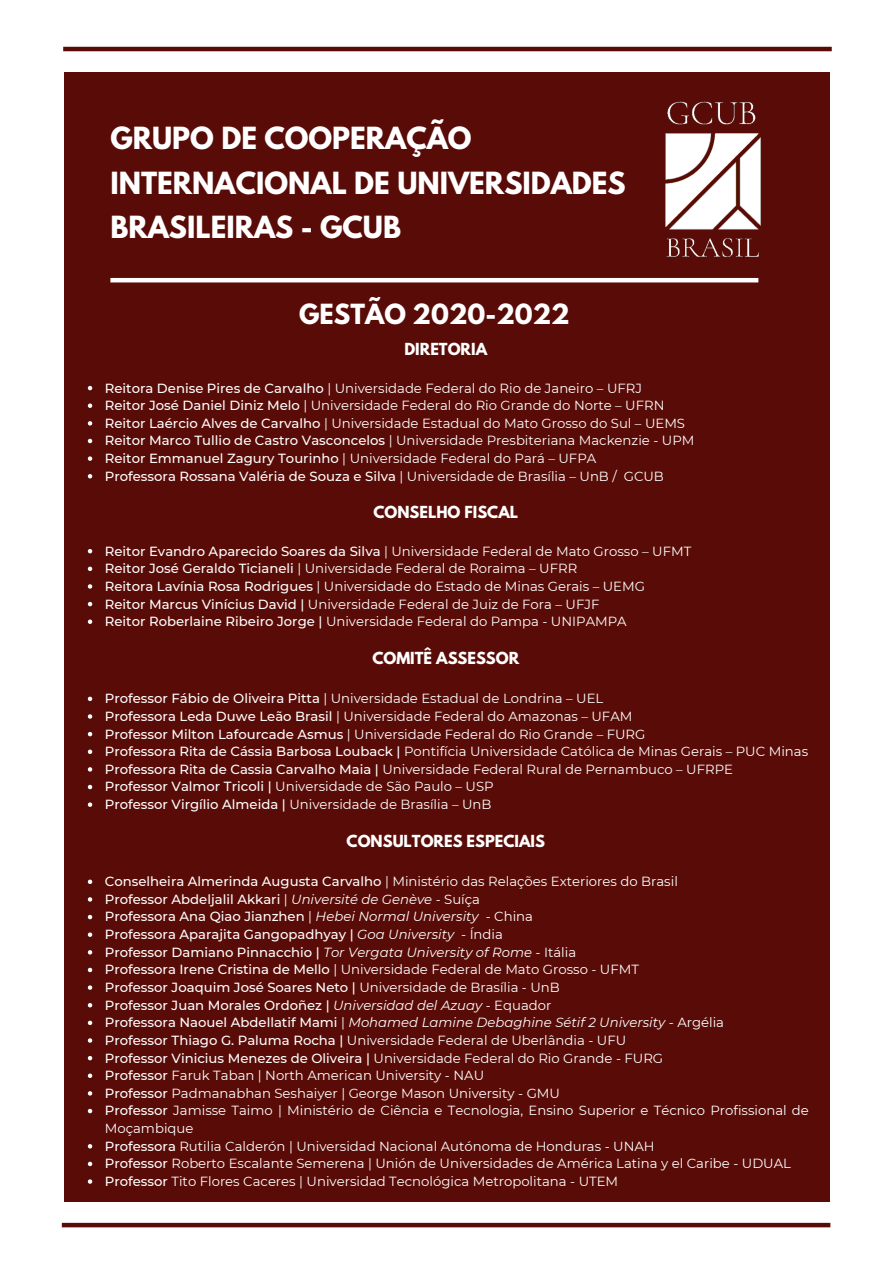
<style>
.page{position:relative;width:894px;height:1264px;background:#fff}
.page>*{position:absolute;margin:0;border:0;box-sizing:border-box;transform-origin:0 0}
.t1{font:700 27px/44.5px "League Spartan";color:#fff}
.t2{font:700 24.6px "League Spartan";color:#fff}
.t3{font:700 14.7px "League Spartan";color:#fff}
.t4{font:13.2px/17.5px "Montserrat";color:#fff}
.t5{font:500 13.2px "Montserrat";color:#fff}
.t6{font:italic 13.2px "Montserrat";color:#fff}
.s1{font-weight:500}
.s2{font-weight:400}
.s3{font-weight:400;font-style:italic}
.s4{font-weight:500;font-style:normal}
.s5{font-style:normal}
</style>
<div class="page">
<div style="left:62px;top:1222px;width:768px;height:5px;background:#590c07"></div>
<div style="left:65px;top:72px;width:764px;height:1129px;background:#590c07"></div>
<hr style="left:63px;top:47px;width:768px;height:4px;background:#590c07">
<img style="left:665px;top:101px;width:96px;height:157px">
<svg style="left:88px;top:386px;width:4px;height:4px"></svg>
<svg style="left:88px;top:403px;width:4px;height:5px"></svg>
<svg style="left:88px;top:421px;width:4px;height:4px"></svg>
<svg style="left:88px;top:439px;width:4px;height:4px"></svg>
<svg style="left:88px;top:456px;width:4px;height:5px"></svg>
<svg style="left:88px;top:474px;width:4px;height:4px"></svg>
<svg style="left:88px;top:549px;width:4px;height:4px"></svg>
<svg style="left:88px;top:566px;width:4px;height:5px"></svg>
<svg style="left:88px;top:584px;width:4px;height:4px"></svg>
<svg style="left:88px;top:602px;width:4px;height:4px"></svg>
<svg style="left:88px;top:619px;width:4px;height:5px"></svg>
<svg style="left:88px;top:696px;width:4px;height:5px"></svg>
<svg style="left:88px;top:714px;width:4px;height:4px"></svg>
<svg style="left:88px;top:732px;width:4px;height:4px"></svg>
<svg style="left:88px;top:749px;width:4px;height:5px"></svg>
<svg style="left:88px;top:767px;width:4px;height:4px"></svg>
<svg style="left:88px;top:784px;width:4px;height:5px"></svg>
<svg style="left:88px;top:802px;width:4px;height:4px"></svg>
<svg style="left:88px;top:879px;width:4px;height:5px"></svg>
<svg style="left:88px;top:897px;width:4px;height:4px"></svg>
<svg style="left:88px;top:914px;width:4px;height:5px"></svg>
<svg style="left:88px;top:932px;width:4px;height:4px"></svg>
<svg style="left:88px;top:950px;width:4px;height:4px"></svg>
<svg style="left:88px;top:967px;width:4px;height:5px"></svg>
<svg style="left:88px;top:985px;width:4px;height:4px"></svg>
<svg style="left:88px;top:1003px;width:4px;height:4px"></svg>
<svg style="left:88px;top:1020px;width:4px;height:5px"></svg>
<svg style="left:88px;top:1038px;width:4px;height:4px"></svg>
<svg style="left:88px;top:1056px;width:4px;height:4px"></svg>
<svg style="left:88px;top:1073px;width:4px;height:4px"></svg>
<svg style="left:88px;top:1091px;width:4px;height:4px"></svg>
<svg style="left:88px;top:1108px;width:4px;height:5px"></svg>
<svg style="left:88px;top:1144px;width:4px;height:4px"></svg>
<svg style="left:88px;top:1161px;width:4px;height:5px"></svg>
<svg style="left:88px;top:1179px;width:4px;height:4px"></svg>
<hr style="left:110px;top:278px;width:648px;height:4px;background:#fff">
<p class="t1" style="left:110px;top:119px;width:516px">GRUPO DE COOPERAÇÃO<br>INTERNACIONAL DE UNIVERSIDADES<br>BRASILEIRAS - GCUB</p>
<p class="t2" style="left:299px;top:302px;width:272px">GESTÃO 2020-2022</p>
<p class="t3" style="left:404px;top:342px;width:84px">DIRETORIA</p>
<p class="t4" style="left:105px;top:379px;width:538px"><span class="s1">Reitora Denise Pires de Carvalho</span> | Universidade Federal do Rio de Janeiro – UFRJ</p>
<p class="t4" style="left:105px;top:396px;width:561px"><span class="s1">Reitor José Daniel Diniz Melo</span> | Universidade Federal do Rio Grande do Norte – UFRN</p>
<p class="t4" style="left:105px;top:414px;width:581px"><span class="s1">Reitor Laércio Alves de Carvalho</span> | Universidade Estadual do Mato Grosso do Sul – UEMS</p>
<p class="t4" style="left:105px;top:432px;width:591px"><span class="s1">Reitor Marco Tullio de Castro Vasconcelos</span> | Universidade Presbiteriana Mackenzie - UPM</p>
<p class="t4" style="left:105px;top:449px;width:493px"><span class="s1">Reitor Emmanuel Zagury Tourinho</span> | Universidade Federal do Pará – UFPA</p>
<p class="t5" style="left:105px;top:468px;width:560px">Professora Rossana Valéria de Souza e Silva <span class="s2">| Universidade de Brasília – UnB / GCUB</span></p>
<p class="t3" style="left:373px;top:505px;width:146px">CONSELHO FISCAL</p>
<p class="t4" style="left:105px;top:542px;width:587px"><span class="s1">Reitor Evandro Aparecido Soares da Silva</span> | Universidade Federal de Mato Grosso – UFMT</p>
<p class="t4" style="left:105px;top:559px;width:474px"><span class="s1">Reitor José Geraldo Ticianeli</span> | Universidade Federal de Roraima – UFRR</p>
<p class="t4" style="left:105px;top:577px;width:541px"><span class="s1">Reitora Lavínia Rosa Rodrigues</span> | Universidade do Estado de Minas Gerais – UEMG</p>
<p class="t4" style="left:105px;top:595px;width:496px"><span class="s1">Reitor Marcus Vinícius David |</span> Universidade Federal de Juiz de Fora – UFJF</p>
<p class="t4" style="left:105px;top:612px;width:523px"><span class="s1">Reitor Roberlaine Ribeiro Jorge |</span> Universidade Federal do Pampa - UNIPAMPA</p>
<p class="t3" style="left:372px;top:650px;width:148px">COMITÊ ASSESSOR</p>
<p class="t4" style="left:105px;top:689px;width:500px"><span class="s1">Professor Fábio de Oliveira Pitta</span> | Universidade Estadual de Londrina – UEL</p>
<p class="t4" style="left:105px;top:707px;width:529px"><span class="s1">Professora Leda Duwe Leão Brasil</span> | Universidade Federal do Amazonas – UFAM</p>
<p class="t4" style="left:105px;top:725px;width:542px"><span class="s1">Professor Milton Lafourcade Asmus</span> | Universidade Federal do Rio Grande – FURG</p>
<p class="t4" style="left:105px;top:742px;width:704px"><span class="s1">Professora Rita de Cássia Barbosa Louback |</span> Pontifícia Universidade Católica de Minas Gerais – PUC Minas</p>
<p class="t4" style="left:105px;top:760px;width:629px"><span class="s1">Professora Rita de Cassia Carvalho Maia |</span> Universidade Federal Rural de Pernambuco – UFRPE</p>
<p class="t4" style="left:105px;top:778px;width:390px"><span class="s1">Professor Valmor Tricoli |</span> Universidade de São Paulo – USP</p>
<p class="t4" style="left:105px;top:795px;width:388px"><span class="s1">Professor Virgílio Almeida |</span> Universidade de Brasília – UnB</p>
<p class="t3" style="left:346px;top:833px;width:200px">CONSULTORES ESPECIAIS</p>
<p class="t4" style="left:105px;top:872px;width:574px"><span class="s1">Conselheira Almerinda Augusta Carvalho</span> | Ministério das Relações Exteriores do Brasil</p>
<p class="t5" style="left:105px;top:891px;width:376px">Professor Abdeljalil Akkari <span class="s2">|</span> <span class="s3">Université de Genève</span> <span class="s2">- Suíça</span></p>
<p class="t5" style="left:105px;top:908px;width:429px">Professora Ana Qiao Jianzhen <span class="s2">|</span> <span class="s3">Hebei Normal University</span> <span class="s2">- China</span></p>
<p class="t5" style="left:105px;top:926px;width:399px">Professora Aparajita Gangopadhyay | <span class="s3">Goa University -</span> <span class="s2">Índia</span></p>
<p class="t5" style="left:105px;top:944px;width:472px">Professor Damiano Pinnacchio | <span class="s3">Tor Vergata University of Rome -</span> <span class="s2">Itália</span></p>
<p class="t4" style="left:105px;top:960px;width:535px"><span class="s1">Professora Irene Cristina de Mello</span> | Universidade Federal de Mato Grosso - UFMT</p>
<p class="t5" style="left:105px;top:979px;width:456px">Professor Joaquim José Soares Neto | <span class="s2">Universidade de Brasília - UnB</span></p>
<p class="t5" style="left:105px;top:996px;width:448px">Professor Juan Morales Ordoñez | <span class="s3">Universidad del Azuay</span> <span class="s2">- Equador</span></p>
<p class="t6" style="left:105px;top:1014px;width:620px"><span class="s4">Professora Naouel Abdellatif Mami</span> <span class="s5">|</span> Mohamed Lamine Debaghine Sétif 2 University - <span class="s5">Argélia</span></p>
<p class="t4" style="left:105px;top:1031px;width:522px"><span class="s1">Professor Thiago G. Paluma Rocha |</span> Universidade Federal de Uberlândia - UFU</p>
<p class="t5" style="left:105px;top:1049px;width:559px">Professor Vinicius Menezes de Oliveira | <span class="s2">Universidade Federal do Rio Grande - FURG</span></p>
<p class="t4" style="left:105px;top:1066px;width:381px"><span class="s1">Professor</span> Faruk Taban | North American University - NAU</p>
<p class="t4" style="left:105px;top:1084px;width:456px"><span class="s1">Professor</span> Padmanabhan Seshaiyer | George Mason University - GMU</p>
<p class="t4" style="left:105px;top:1101px;width:705px"><span class="s1">Professor</span> Jamisse Taimo | Ministério de Ciência e Tecnologia, Ensino Superior e Técnico Profissional de<br>Moçambique</p>
<p class="t4" style="left:105px;top:1137px;width:551px"><span class="s1">Professora</span> Rutilia Calderón | Universidad Nacional Autónoma de Honduras - UNAH</p>
<p class="t4" style="left:105px;top:1154px;width:687px"><span class="s1">Professor</span> Roberto Escalante Semerena | Unión de Universidades de América Latina y el Caribe - UDUAL</p>
<p class="t4" style="left:105px;top:1172px;width:514px"><span class="s1">Professor</span> Tito Flores Caceres | Universidad Tecnológica Metropolitana - UTEM</p>
</div>
